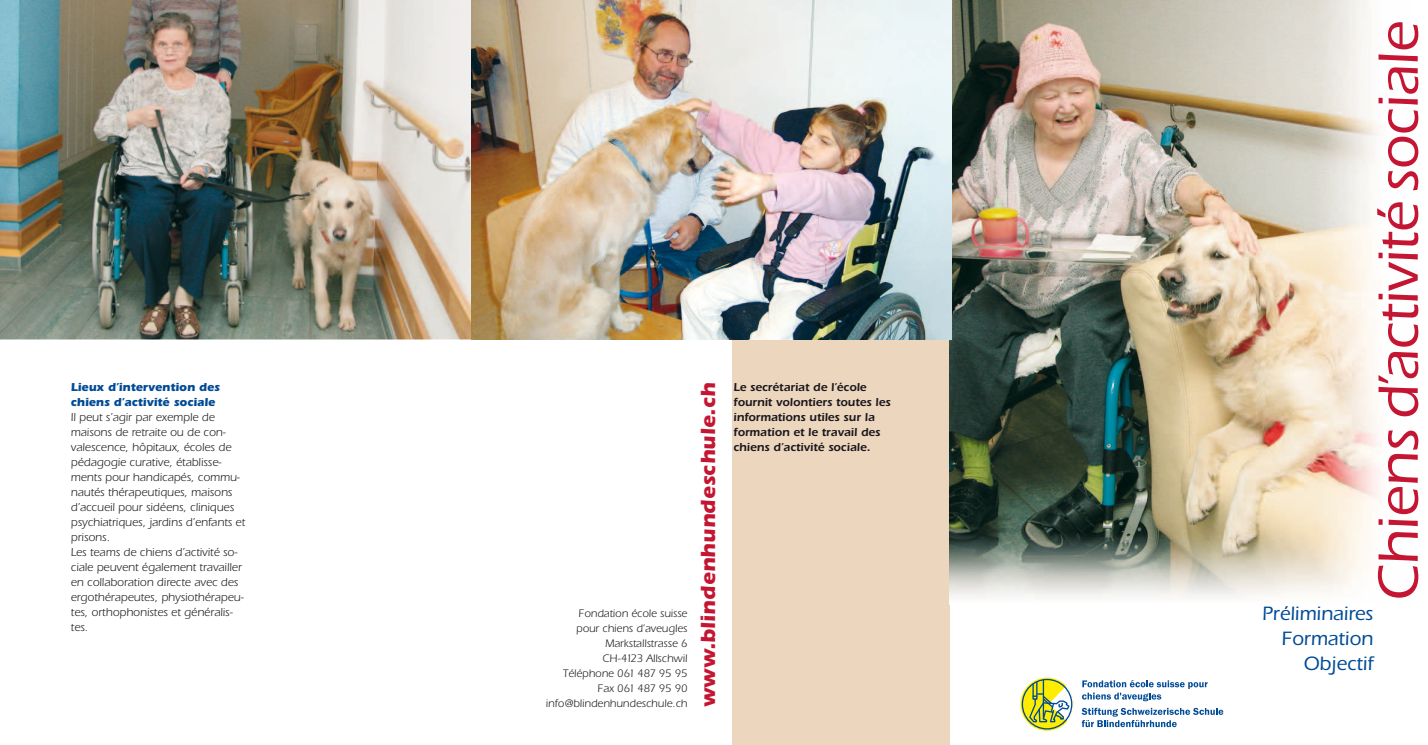
<style>
.page{position:relative;width:1428px;height:745px;background:#fff}
.page>*{position:absolute;margin:0;border:0;box-sizing:border-box;transform-origin:0 0}
.t1{font:500 58.75px "Itc Eras";letter-spacing:-.01em;color:#c41632}
.t2{font:700 21.25px "Itc Eras";letter-spacing:.01em;color:#c41632}
.t3{font:500 20px/25px "Itc Eras";color:#004b96;text-align:right}
.t4{font:11.88px/15px "Itc Eras";color:#1a171c}
.t5{font:600 11.88px/15px "Itc Eras";color:#1a171c}
.t6{font:700 11.88px/15px "Itc Eras";color:#004b96}
.t7{font:11.25px/15px "Itc Eras";color:#1a171c;text-align:right}
</style>
<div class="page">
<div style="left:733px;top:336px;width:217px;height:408px;background:#ecd6be"></div>
<img style="left:950px;top:0;width:431px;height:598px">
<img style="left:0;top:0;width:952px;height:339px">
<svg style="left:1082px;top:680px;width:126px;height:20px"></svg>
<svg style="left:1082px;top:707px;width:141px;height:19px"></svg>
<svg style="left:1022px;top:679px;width:50px;height:49px"></svg>
<div style="left:1020px;top:677px;width:54px;height:53px;border:4px solid #ffed00;border-radius:50%"></div>
<div style="left:1022px;top:678px;width:50px;height:51px;border:1px solid #004b96;border-radius:50%"></div>
<svg style="left:1028px;top:678px;width:46px;height:47px"></svg>
<p class="t6" style="left:71px;top:379px;width:151px">Lieux d’intervention des chiens d’activité sociale</p>
<p class="t4" style="left:71px;top:409px;width:176px">Il peut s’agir par exemple de maisons de retraite ou de con&shy;valescence, hôpitaux, écoles de pédagogie curative, établisse&shy;ments pour handicapés, commu&shy;nautés thérapeutiques, maisons d’accueil pour sidéens, cliniques psychiatriques, jardins d’enfants et prisons.<br>Les teams de chiens d’activité so&shy;ciale peuvent également travailler en collaboration directe avec des ergothérapeutes, physiothérapeu&shy;tes, orthophonistes et généralis&shy;tes.</p>
<p class="t7" style="left:546px;top:605px;width:143px">Fondation école suisse<br>pour chiens d’aveugles<br>Markstallstrasse 6<br>CH-4123 Allschwil<br>Téléphone 061 487 95 95<br>Fax 061 487 95 90 info@blindenhundeschule.ch</p>
<h2 class="t2" style="left:696px;top:706px;width:326px;rotate:-90deg">www.blindenhundeschule.ch</h2>
<p class="t5" style="left:733px;top:379px;width:159px">Le secrétariat de l’école fournit volontiers toutes les informations utiles sur la formation et le travail des chiens d’activité sociale.</p>
<h1 class="t1" style="left:1365px;top:601px;width:581px;rotate:-90deg">Chiens d’activité sociale</h1>
<h3 class="t3" style="left:1262px;top:600px;width:113px">Préliminaires<br>Formation<br>Objectif</h3>
</div>
